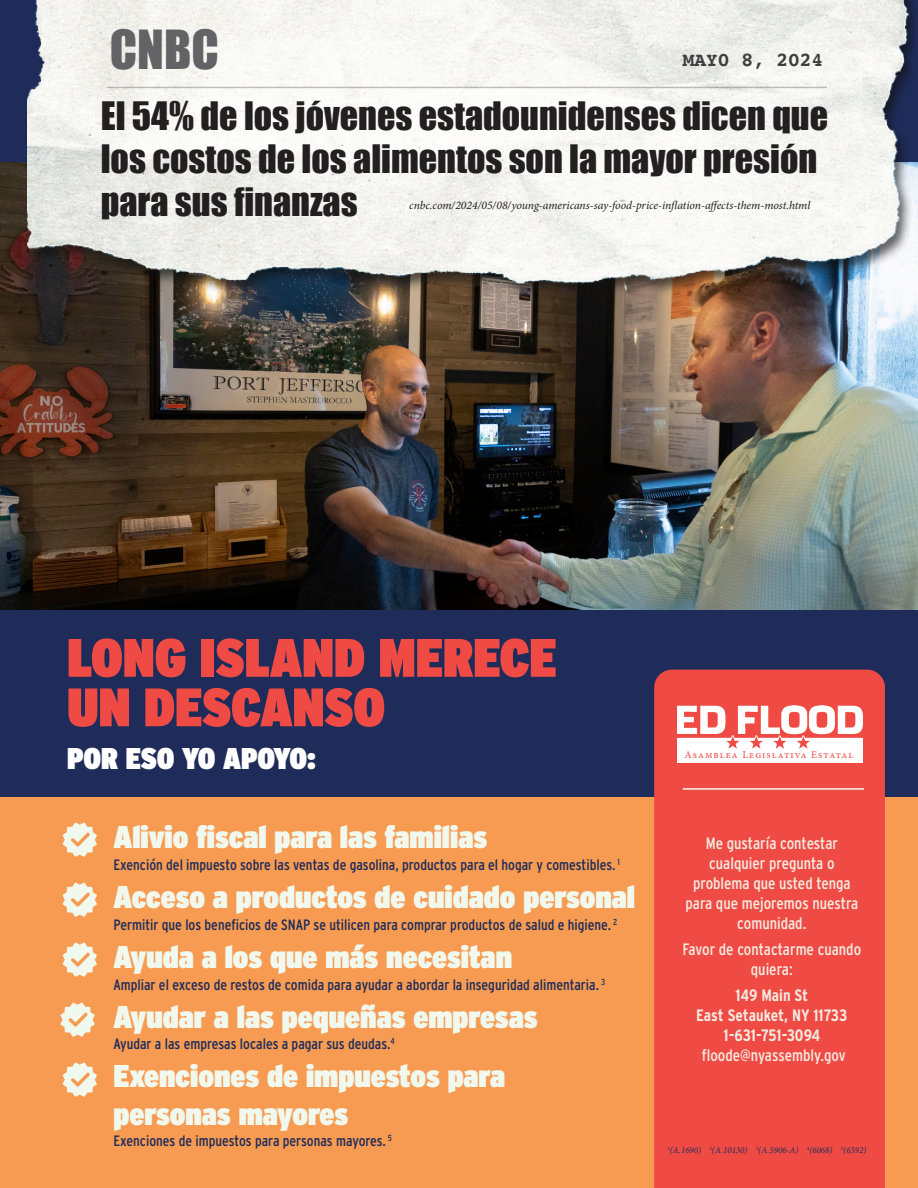
<style>
.page{position:relative;width:918px;height:1188px;background:#fff}
.page>*{position:absolute;margin:0;border:0;box-sizing:border-box;transform-origin:0 0}
.t1{font:900 54px/49.5px "Interstate Condensed";color:#ef4b44}
.t2{font:49.5px "Impact";color:#636366}
.t3{font:36px/42.9px "Impact";color:#231f20}
.t4{font:900 31.5px/37.8px "Interstate Condensed";color:#f1f8ed}
.t5{font:900 30px "Interstate Condensed";letter-spacing:-.005em;color:#fff}
.t6{font:700 19.5px "Courier";color:#3e3e3f}
.t7{font:16.5px/19.8px "Interstate Condensed";color:#f3eae0;text-align:center}
.t8{font:700 16.5px/19.8px "Interstate Condensed";letter-spacing:-.005em;color:#f3eae0;text-align:center}
.t9{font:15px "Interstate Condensed";color:#1f2c5a}
.t10{font:italic 11.7px "Minion Pro";letter-spacing:-.005em;color:#231f20}
.t11{font:10.5px "Minion Pro";letter-spacing:.1em;color:#ef4b44}
.t12{font:italic 9px "Minion Pro";color:#1f2c5a}
</style>
<div class="page">
<div style="left:0;top:635px;width:918px;height:553px;background:#f79b52"></div>
<div style="left:0;top:0;width:918px;height:796px;background:#1f2c5a"></div>
<img style="left:0;top:162px;width:918px;height:447px">
<div style="left:654px;top:670px;width:231px;height:518px;background:#ef4b44"></div>
<img style="left:27px;top:0;width:891px;height:300px">
<hr style="left:107px;top:87px;width:720px;height:1px;background:#231f20">
<svg style="left:63px;top:822px;width:34px;height:35px"></svg>
<svg style="left:63px;top:882px;width:34px;height:35px"></svg>
<svg style="left:63px;top:1062px;width:34px;height:35px"></svg>
<hr style="left:683px;top:788px;width:181px;height:2px;background:#f1f8ed">
<img style="left:677px;top:705px;width:185px;height:44px">
<svg style="left:63px;top:942px;width:34px;height:35px"></svg>
<svg style="left:60px;top:1002px;width:35px;height:35px"></svg>
<div style="left:677px;top:749px;width:185px;height:14px;background:#fff"></div>
<p class="t2" style="left:110px;top:11px;width:110px">CNBC</p>
<p class="t6" style="left:683px;top:44px;width:142px">MAY0 8, 2024</p>
<p class="t3" style="left:101px;top:94px;width:729px">El 54% de los jóvenes estadounidenses dicen que los costos de los alimentos son la mayor presión para sus finanzas</p>
<p class="t10" style="left:409px;top:197px;width:403px">cnbc.com/2024/05/08/young-americans-say-food-price-inflation-affects-them-most.html</p>
<p class="t1" style="left:67px;top:632px;width:491px">LONG ISLAND MERECE<br>UN DESCANSO</p>
<p class="t5" style="left:67px;top:741px;width:250px">POR ESO YO APOYO:</p>
<p class="t4" style="left:113px;top:817px;width:375px">Alivio fiscal para las familias</p>
<p class="t9" style="left:113px;top:856px;width:508px">Exención del impuesto sobre las ventas de gasolina, productos para el hogar y comestibles. <sup>1</sup></p>
<p class="t4" style="left:113px;top:878px;width:523px">Acceso a productos de cuidado personal</p>
<p class="t9" style="left:113px;top:917px;width:505px">Permitir que los beneficios de SNAP se utilicen para comprar productos de salud e higiene. <sup>2</sup></p>
<p class="t4" style="left:113px;top:938px;width:400px">Ayuda a los que más necesitan</p>
<p class="t9" style="left:113px;top:977px;width:493px">Ampliar el exceso de restos de comida para ayudar a abordar la inseguridad alimentaria. <sup>3</sup></p>
<p class="t4" style="left:113px;top:998px;width:426px">Ayudar a las pequeñas empresas</p>
<p class="t9" style="left:113px;top:1035px;width:283px">Ayudar a las empresas locales a pagar sus deudas.<sup>4</sup></p>
<p class="t4" style="left:113px;top:1056px;width:393px">Exenciones de impuestos para personas mayores</p>
<p class="t9" style="left:113px;top:1132px;width:280px">Exenciones de impuestos para personas mayores. <sup>5</sup></p>
<p class="t11" style="left:684px;top:747px;width:170px">Asamblea Legislativa Estatal</p>
<p class="t7" style="left:685px;top:833px;width:174px">Me gustaría contestar cualquier pregunta o problema que usted tenga para que mejoremos nuestra comunidad.</p>
<p class="t7" style="left:683px;top:939px;width:180px">Favor de contactarme cuando quiera:</p>
<p class="t8" style="left:696px;top:986px;width:153px">149 Main St<br>East Setauket, NY 11733</p>
<p class="t8" style="left:724px;top:1025px;width:98px">1-631-751-3094</p>
<p class="t7" style="left:702px;top:1045px;width:145px">floode@nyassembly.gov</p>
<p class="t12" style="left:667px;top:1144px;width:201px"><sup>1</sup>(A.1690) <sup>2</sup>(A.10130) <sup>3</sup>(A.5906-A) <sup>4</sup>(6068) <sup>5</sup>(6392)</p>
</div>
